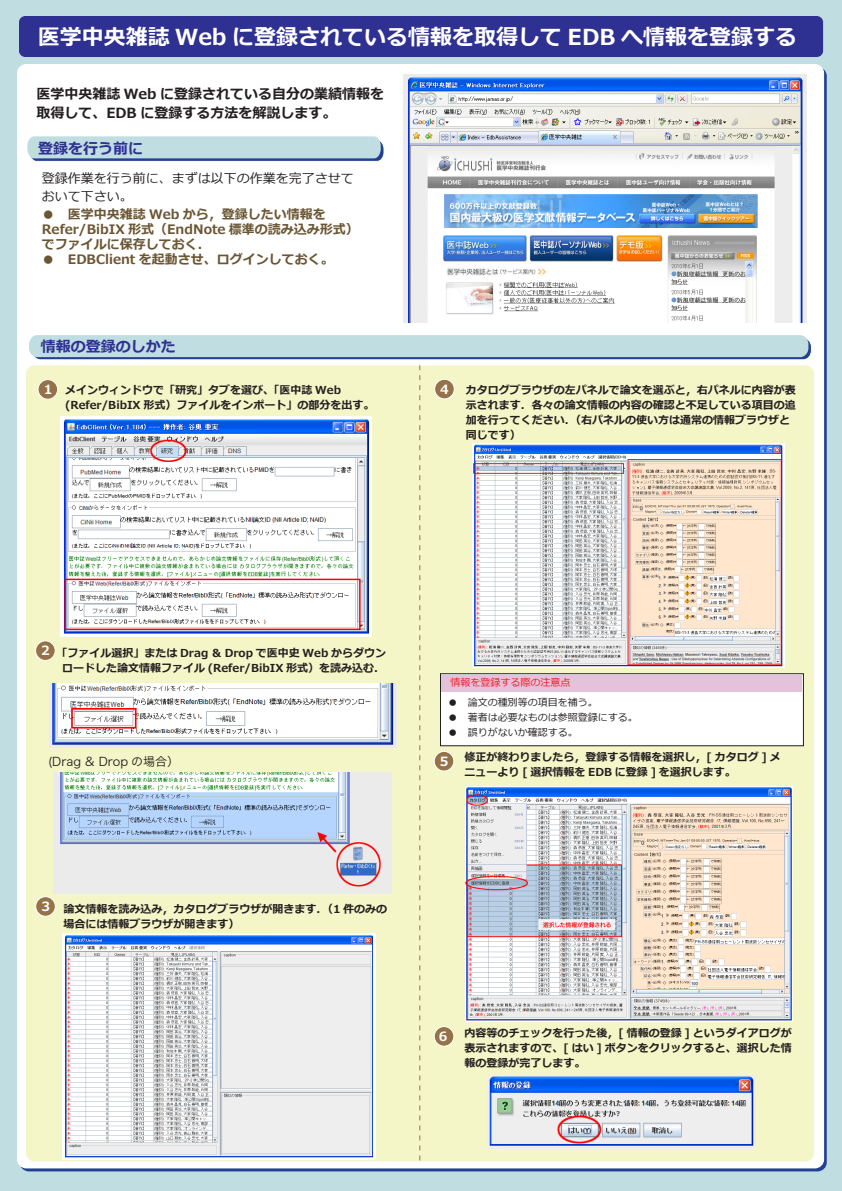
<style>
.page{position:relative;width:842px;height:1191px;background:#c0dde2}
.page>*{position:absolute;margin:0;border:0;box-sizing:border-box;transform-origin:0 0}
.t1{font:700 22px "Meiryo";color:#fff}
.t2{font:700 15px "Meiryo";color:#2e3092}
.t3{font:700 14px/19px "Meiryo";color:#231f20}
.t4{font:700 13px/15px "Meiryo";color:#6b5633}
.t5{font:13px/18px "Meiryo";color:#231f20}
.t6{font:700 12.7px "Meiryo";color:#fff}
.t7{font:12px "Hira Kaku Pro W3";color:#231f20}
.t8{font:700 11px/15px "Meiryo";color:#231f20}
.t9{font:10px/15px "Meiryo";color:#231f20}
.t10{font:italic 10px "Meiryo";color:#ee1d23}
</style>
<div class="page">
<div style="left:17px;top:64px;width:807px;height:1104px;background:#fff;border-radius:9px"></div>
<div style="left:26px;top:365px;width:788px;height:796px;background:#f5f6c7;border-radius:8px"></div>
<div style="left:435px;top:379px;width:19px;height:20px;background:#957247;border-radius:50%"></div>
<div style="left:434px;top:379px;width:21px;height:20px;border:1px solid #fff;border-radius:50%"></div>
<div style="left:36px;top:896px;width:19px;height:20px;background:#957247;border-radius:50%"></div>
<div style="left:35px;top:896px;width:21px;height:20px;border:1px solid #fff;border-radius:50%"></div>
<div style="left:36px;top:641px;width:19px;height:19px;background:#957247;border-radius:50%"></div>
<div style="left:35px;top:640px;width:21px;height:21px;border:1px solid #fff;border-radius:50%"></div>
<div style="left:38px;top:379px;width:20px;height:20px;background:#957247;border-radius:50%"></div>
<div style="left:38px;top:379px;width:20px;height:21px;border:1px solid #fff;border-radius:50%"></div>
<svg style="left:419px;top:365px;width:1px;height:795px"></svg>
<div style="left:434px;top:751px;width:20px;height:20px;background:#957247;border-radius:50%"></div>
<div style="left:434px;top:751px;width:20px;height:20px;border:1px solid #fff;border-radius:50%"></div>
<div style="left:434px;top:1026px;width:20px;height:20px;background:#957247;border-radius:50%"></div>
<div style="left:434px;top:1026px;width:20px;height:20px;border:1px solid #fff;border-radius:50%"></div>
<svg style="left:32px;top:338px;width:779px;height:22px"></svg>
<div style="left:32px;top:337px;width:780px;height:23px;border:1px solid #fff;border-radius:9px"></div>
<div style="left:29px;top:335px;width:779px;height:22px;background:#c0dde2;border-radius:9px"></div>
<svg style="left:27px;top:136px;width:357px;height:26px"></svg>
<div style="left:19px;top:16px;width:804px;height:41px;background:#2e3092;border-radius:6px"></div>
<div style="left:440px;top:673px;width:364px;height:73px;background:#fff;border:1px solid #231f20"></div>
<div style="left:442px;top:675px;width:360px;height:16px;background:#e4c2db"></div>
<img style="left:403px;top:74px;width:404px;height:249px">
<img style="left:61px;top:416px;width:310px;height:221px">
<img style="left:49px;top:683px;width:347px;height:65px">
<img style="left:53px;top:772px;width:338px;height:122px">
<img style="left:62px;top:934px;width:313px;height:225px">
<img style="left:472px;top:443px;width:312px;height:224px">
<img style="left:465px;top:786px;width:327px;height:235px">
<img style="left:488px;top:1075px;width:267px;height:73px">
<h1 class="t1" style="left:38px;top:24px;width:761px">医学中央雑誌 Web に登録されている情報を取得して EDB へ情報を登録する</h1>
<p class="t3" style="left:36px;top:85px;width:349px">医学中央雑誌 Web に登録されている自分の業績情報を取得して、EDB に登録する方法を解説します。</p>
<h2 class="t2" style="left:38px;top:140px;width:106px">登録を行う前に</h2>
<p class="t5" style="left:42px;top:169px;width:314px">登録作業を行う前に、まずは以下の作業を完了させておいて下さい。</p>
<p class="t4" style="left:42px;top:207px;width:319px">●　医学中央雑誌 Web から，登録したい情報を<br>Refer/BibIX 形式（EndNote 標準の読み込み形式）でファイルに保存しておく．<br>●　EDBClient を起動させ、ログインしておく。</p>
<h2 class="t2" style="left:41px;top:338px;width:137px">情報の登録のしかた</h2>
<p class="t6" style="left:42px;top:382px;width:14px">１</p>
<p class="t8" style="left:65px;top:383px;width:311px">メインウィンドウで「研究」タブを選び、「医中誌 Web (Refer/BibIX 形式）ファイルをインポート」の部分を出す。</p>
<p class="t6" style="left:438px;top:382px;width:14px">４</p>
<p class="t8" style="left:466px;top:382px;width:331px">カタログブラウザの左パネルで論文を選ぶと，右パネルに内容が表示されます．各々の論文情報の内容の確認と不足している項目の追加を行ってください．（右パネルの使い方は通常の情報ブラウザと同じです）</p>
<p class="t6" style="left:39px;top:643px;width:14px">２</p>
<p class="t8" style="left:56px;top:645px;width:331px;text-align:center">「ファイル選択」または Drag &amp; Drop で医中史 Web からダウンロードした論文情報ファイル (Refer/BibIX 形式）を読み込む．</p>
<p class="t7" style="left:48px;top:751px;width:133px">(Drag &amp; Drop の場合）</p>
<p class="t6" style="left:39px;top:899px;width:14px">３</p>
<p class="t8" style="left:64px;top:902px;width:325px">論文情報を読み込み，カタログブラウザが開きます．（1 件のみの場合には情報ブラウザが開きます）</p>
<p class="t10" style="left:450px;top:677px;width:121px">情報を登録する際の注意点</p>
<p class="t9" style="left:448px;top:695px;width:191px">●　論文の種別等の項目を補う。<br>●　著者は必要なものは参照登録にする。●　誤りがないか確認する。</p>
<p class="t6" style="left:438px;top:754px;width:14px">５</p>
<p class="t8" style="left:465px;top:749px;width:318px">修正が終わりましたら，登録する情報を選択し，[ カタログ ] メニューより [ 選択情報を EDB に登録 ] を選択します。</p>
<p class="t6" style="left:439px;top:1029px;width:10px">6</p>
<p class="t8" style="left:465px;top:1026px;width:329px;text-align:justify">内容等のチェックを行った後，[ 情報の登録 ] というダイアログが表示されますので、[ はい ] ボタンをクリックすると、選択した情報の登録が完了します。</p>
</div>
